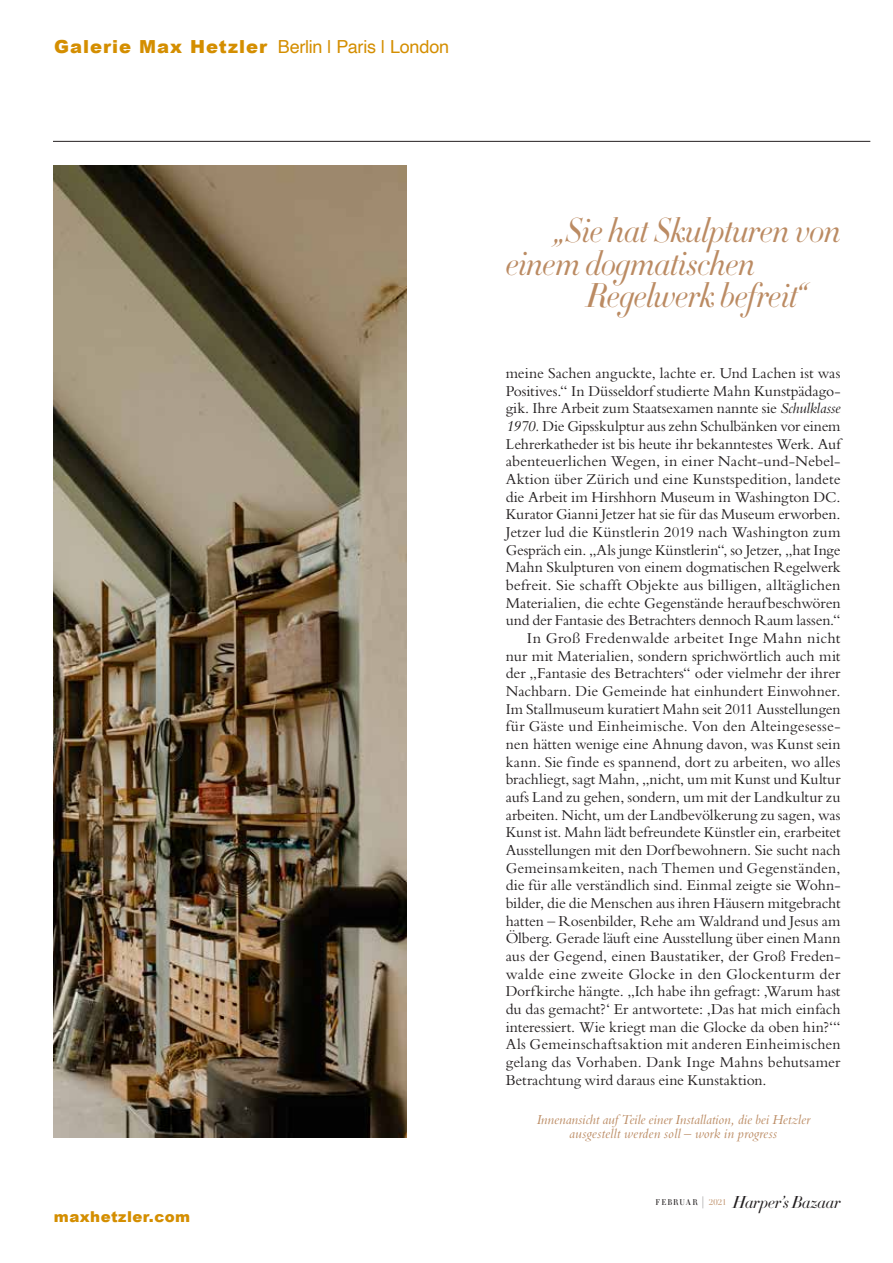
<style>
.page{position:relative;width:893px;height:1263px;background:#fff}
.page>*{position:absolute;margin:0;border:0;box-sizing:border-box;transform-origin:0 0}
.t1{font:italic 300 33.75px "HTF Didot L24";letter-spacing:-.015em;color:#bb8b63;scale:.95 1}
.t2{font:18px "Helvetica";letter-spacing:-.015em;color:#d48e00}
.t3{font:italic 300 16.95px "HTF Didot L24";letter-spacing:-.01em;color:#231f20}
.t4{font:15.75px "Bembo Std";color:#231f20}
.t5{font:15.75px "Bembo Std";letter-spacing:.02em;color:#231f20}
.t6{font:900 15px "Arial";letter-spacing:.03em;color:#d48e00}
.t7{font:italic 14.25px/14.2px "Bembo Std";color:#bb8b63;text-align:center}
.s1{font-family:"Arial";font-weight:900}
.s2{font-style:italic}
.s3{font-family:"HTF Didot L16";font-style:normal;font-size:15.3px}
</style>
<div class="page">
<img style="left:54px;top:166px;width:353px;height:972px">
<hr style="left:54px;top:141px;width:816px;height:1px;background:#231f20">
<p class="t2" style="left:54px;top:33px;width:396px"><span class="s1">Galerie Max Hetzler</span> Berlin | Paris | London</p>
<p class="t6" style="left:54px;top:1205px;width:138px">maxhetzler.com</p>
<p class="t1" style="left:554px;top:206px;width:303px">„Sie hat Skulpturen von</p>
<p class="t1" style="left:506px;top:238px;width:264px">einem dogmatischen</p>
<p class="t1" style="left:587px;top:271px;width:233px">Regelwerk befreit“</p>
<p class="t4" style="left:506px;top:364px;width:336px">meine Sachen anguckte, lachte er. Und Lachen ist was</p>
<p class="t4" style="left:506px;top:381px;width:336px">Positives.“ In Düsseldorf studierte Mahn Kunstpädago-</p>
<p class="t4" style="left:506px;top:399px;width:336px">gik. Ihre Arbeit zum Staatsexamen nannte sie <span class="s2">Schulklasse</span></p>
<p class="t4" style="left:506px;top:417px;width:336px"><span class="s2">1970.</span> Die Gipsskulptur aus zehn Schulbänken vor einem</p>
<p class="t4" style="left:506px;top:434px;width:336px">Lehrerkatheder ist bis heute ihr bekanntestes Werk. Auf</p>
<p class="t4" style="left:506px;top:452px;width:336px">abenteuerlichen Wegen, in einer Nacht-und-Nebel-</p>
<p class="t4" style="left:506px;top:470px;width:336px">Aktion über Zürich und eine Kunstspedition, landete</p>
<p class="t4" style="left:506px;top:487px;width:336px">die Arbeit im Hirshhorn Museum in Washington DC.</p>
<p class="t4" style="left:506px;top:505px;width:336px">Kurator Gianni Jetzer hat sie für das Museum erworben.</p>
<p class="t4" style="left:506px;top:523px;width:336px">Jetzer lud die Künstlerin 2019 nach Washington zum</p>
<p class="t4" style="left:506px;top:540px;width:336px">Gespräch ein. „Als junge Künstlerin“, so Jetzer, „hat Inge</p>
<p class="t4" style="left:506px;top:558px;width:336px">Mahn Skulpturen von einem dogmatischen Regelwerk</p>
<p class="t4" style="left:506px;top:576px;width:336px">befreit. Sie schafft Objekte aus billigen, alltäglichen</p>
<p class="t4" style="left:506px;top:593px;width:336px">Materialien, die echte Gegenstände heraufbeschwören</p>
<p class="t4" style="left:506px;top:611px;width:336px">und der Fantasie des Betrachters dennoch Raum lassen.“</p>
<p class="t4" style="left:527px;top:629px;width:315px">In Groß Fredenwalde arbeitet Inge Mahn nicht</p>
<p class="t4" style="left:506px;top:646px;width:336px">nur mit Materialien, sondern sprichwörtlich auch mit</p>
<p class="t4" style="left:506px;top:664px;width:336px">der „Fantasie des Betrachters“ oder vielmehr der ihrer</p>
<p class="t4" style="left:506px;top:682px;width:336px">Nachbarn. Die Gemeinde hat einhundert Einwohner.</p>
<p class="t4" style="left:506px;top:699px;width:336px">Im Stallmuseum kuratiert Mahn seit 2011 Ausstellungen</p>
<p class="t5" style="left:506px;top:717px;width:336px">für Gäste und Einheimische. Von den Alteingesesse-</p>
<p class="t4" style="left:506px;top:735px;width:336px">nen hätten wenige eine Ahnung davon, was Kunst sein</p>
<p class="t4" style="left:506px;top:752px;width:336px">kann. Sie finde es spannend, dort zu arbeiten, wo alles</p>
<p class="t4" style="left:506px;top:770px;width:336px">brachliegt, sagt Mahn, „nicht, um mit Kunst und Kultur</p>
<p class="t4" style="left:506px;top:788px;width:336px">aufs Land zu gehen, sondern, um mit der Landkultur zu</p>
<p class="t4" style="left:506px;top:805px;width:336px">arbeiten. Nicht, um der Landbevölkerung zu sagen, was</p>
<p class="t4" style="left:506px;top:823px;width:336px">Kunst ist. Mahn lädt befreundete Künstler ein, erarbeitet</p>
<p class="t4" style="left:506px;top:841px;width:336px">Ausstellungen mit den Dorfbewohnern. Sie sucht nach</p>
<p class="t4" style="left:506px;top:858px;width:336px">Gemeinsamkeiten, nach Themen und Gegenständen,</p>
<p class="t4" style="left:506px;top:876px;width:336px">die für alle verständlich sind. Einmal zeigte sie Wohn-</p>
<p class="t4" style="left:506px;top:894px;width:336px">bilder, die die Menschen aus ihren Häusern mitgebracht</p>
<p class="t4" style="left:506px;top:912px;width:336px">hatten – Rosenbilder, Rehe am Waldrand und Jesus am</p>
<p class="t4" style="left:506px;top:929px;width:336px">Ölberg. Gerade läuft eine Ausstellung über einen Mann</p>
<p class="t4" style="left:506px;top:947px;width:336px">aus der Gegend, einen Baustatiker, der Groß Freden-</p>
<p class="t4" style="left:506px;top:965px;width:336px">walde eine zweite Glocke in den Glockenturm der</p>
<p class="t4" style="left:506px;top:982px;width:336px">Dorfkirche hängte. „Ich habe ihn gefragt: ‚Warum hast</p>
<p class="t4" style="left:506px;top:1000px;width:336px">du das gemacht?‘ Er antwortete: ‚Das hat mich einfach</p>
<p class="t4" style="left:506px;top:1018px;width:336px">interessiert. Wie kriegt man die Glocke da oben hin?‘“</p>
<p class="t5" style="left:506px;top:1035px;width:336px">Als Gemeinschaftsaktion mit anderen Einheimischen</p>
<p class="t4" style="left:506px;top:1053px;width:336px">gelang das Vorhaben. Dank Inge Mahns behutsamer</p>
<p class="t4" style="left:506px;top:1071px;width:262px">Betrachtung wird daraus eine Kunstaktion.</p>
<p class="t7" style="left:536px;top:1112px;width:275px">Innenansicht auf Teile einer Installation, die bei Hetzler ausgestellt werden soll – work in progress</p>
<p class="t3" style="left:656px;top:1189px;width:186px"><sup>FEBRUA</sup> <sup>R</sup> <span class="s3">|</span> <sup>2021</sup> Harper’s Bazaar</p>
</div>
